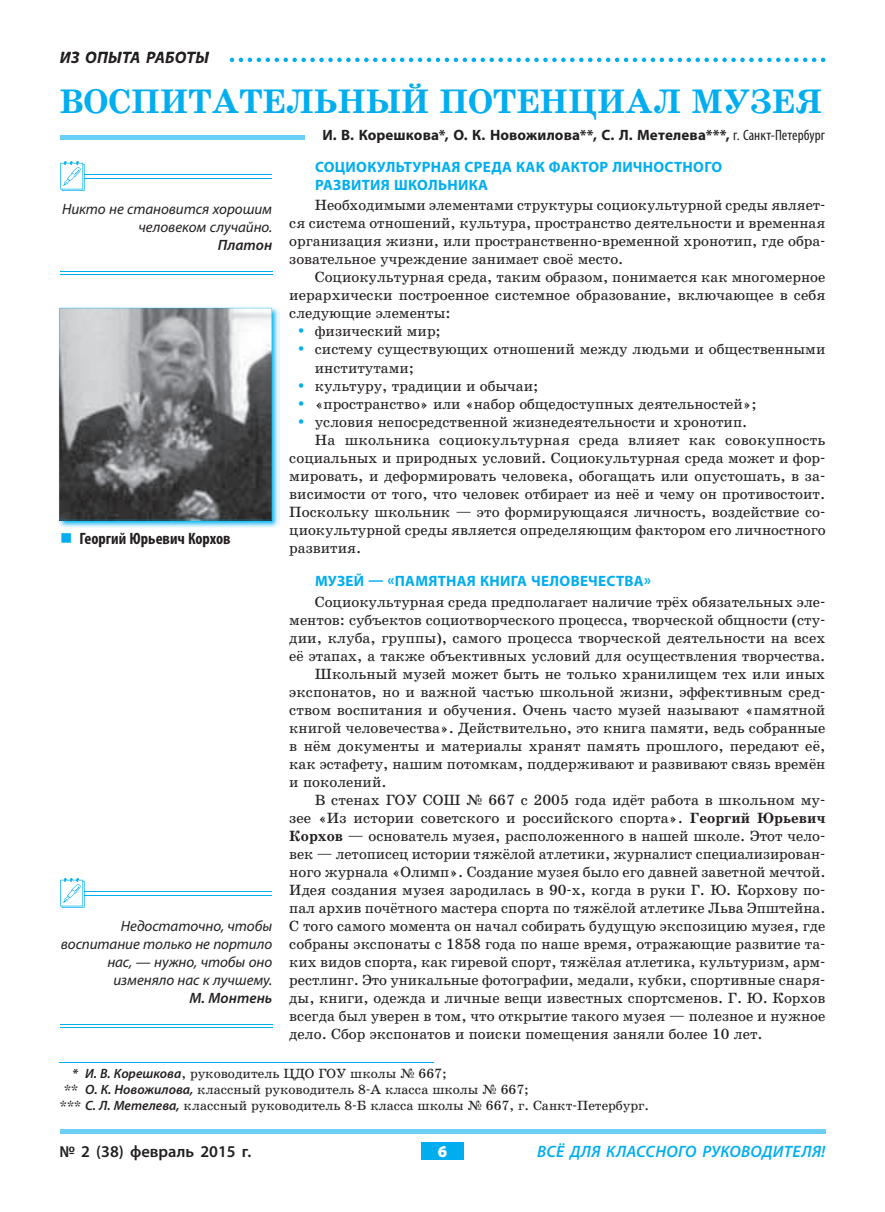
<style>
.page{position:relative;width:885px;height:1212px;background:#fff}
.page>*{position:absolute;margin:0;border:0;box-sizing:border-box;transform-origin:0 0}
.t1{font:700 34.5px "School Book C";color:#00aeef}
.t2{font:italic 600 16.5px "Myriad Pro";letter-spacing:.02em;color:#00aeef}
.t3{font:700 condensed 16.5px "Myriad Pro";color:#231f20}
.t4{font:600 16.5px "Myriad Pro";color:#231f20}
.t5{font:italic 700 16.5px "Myriad Pro";letter-spacing:.02em;color:#231f20}
.t6{font:900 16.5px "Myriad Pro";color:#fff}
.t7{font:15px/18px "School Book C";color:#231f20;text-align:justify}
.t8{font:italic 15px/18px "Myriad Pro";letter-spacing:-.005em;color:#231f20;text-align:right}
.t9{font:700 15px/18px "Myriad Pro";letter-spacing:.02em;color:#00aeef}
.t10{font:700 15px "Myriad Pro";letter-spacing:.005em;color:#231f20}
.t11{font:italic 600 15px "Myriad Pro";letter-spacing:.005em;color:#231f20}
.t12{font:13.5px "School Book C";color:#231f20}
.s1{font-weight:400;font-stretch:condensed}
.s2{font-weight:700}
.s3{font-family:"Myriad Pro";font-weight:600;font-style:italic}
</style>
<div class="page">
<div style="left:421px;top:1142px;width:42px;height:17px;background:#00aeef"></div>
<hr style="left:60px;top:1130px;width:765px;height:4px;background:#6bcff6">
<svg style="left:229px;top:58px;width:596px;height:4px"></svg>
<div style="left:60px;top:135px;width:765px;height:5px;background:#6bcff6"></div>
<div style="left:305px;top:133px;width:537px;height:8px;background:#fff"></div>
<hr style="left:60px;top:1062px;width:374px;height:1px;background:#00aeef">
<hr style="left:85px;top:175px;width:187px;height:1px;background:#00aeef">
<hr style="left:85px;top:178px;width:187px;height:1px;background:#00aeef">
<hr style="left:60px;top:271px;width:212px;height:1px;background:#00aeef">
<hr style="left:60px;top:274px;width:212px;height:1px;background:#00aeef">
<svg style="left:60px;top:161px;width:25px;height:30px"></svg>
<hr style="left:85px;top:891px;width:187px;height:1px;background:#00aeef">
<hr style="left:85px;top:895px;width:187px;height:1px;background:#00aeef">
<hr style="left:60px;top:1024px;width:212px;height:1px;background:#00aeef">
<hr style="left:60px;top:1027px;width:212px;height:1px;background:#00aeef">
<svg style="left:60px;top:878px;width:25px;height:30px"></svg>
<img style="left:58px;top:307px;width:221px;height:221px">
<svg style="left:59px;top:308px;width:213px;height:212px;background:#7e8082"></svg>
<p class="t5" style="left:60px;top:47px;width:149px">из опыта работы</p>
<h1 class="t1" style="left:60px;top:83px;width:764px">ВОСПИТАТЕЛЬНЫЙ ПОТЕНЦИАЛ МУЗЕЯ</h1>
<p class="t10" style="left:322px;top:125px;width:504px">И. В. Корешкова*, О. К. Новожилова**, С. Л. Метелева***, <span class="s1">г. Санкт-Петербург</span></p>
<p class="t8" style="left:62px;top:200px;width:212px">Никто не становится хорошим человеком случайно.</p>
<p class="t11" style="left:218px;top:235px;width:56px">Платон</p>
<p class="t3" style="left:79px;top:528px;width:153px">Георгий Юрьевич Корхов</p>
<p class="t8" style="left:61px;top:916px;width:213px">Недостаточно, чтобы воспитание только не портило нас, — нужно, чтобы оно изменяло нас к лучшему.</p>
<p class="t11" style="left:189px;top:988px;width:84px">М. Монтень</p>
<p class="t9" style="left:315px;top:158px;width:408px">СОЦИОКУЛЬТУРНАЯ СРЕДА КАК ФАКТОР ЛИЧНОСТНОГО<br>РАЗВИТИЯ ШКОЛЬНИКА</p>
<p class="t7" style="left:289px;top:197px;width:537px;text-indent:26px">Необходимыми элементами структуры социокультурной среды являет&shy;ся система отношений, культура, пространство деятельности и временная организация жизни, или пространственно-временной хронотип, где обра&shy;зовательное учреждение занимает своё место.</p>
<p class="t7" style="left:315px;top:269px;width:512px">Социокультурная среда, таким образом, понимается как многомерное</p>
<p class="t7" style="left:289px;top:287px;width:537px">иерархически построенное системное образование, включающее в себя</p>
<p class="t7" style="left:289px;top:305px;width:163px">следующие элементы:</p>
<p class="t7" style="left:315px;top:323px;width:127px">физический мир;</p>
<p class="t7" style="left:315px;top:341px;width:512px">систему существующих отношений между людьми и общественными</p>
<p class="t7" style="left:315px;top:359px;width:101px">институтами;</p>
<p class="t7" style="left:315px;top:377px;width:225px">культуру, традиции и обычаи;</p>
<p class="t7" style="left:315px;top:395px;width:443px">«пространство» или «набор общедоступных деятельностей»;</p>
<p class="t7" style="left:315px;top:413px;width:434px">условия непосредственной жизнедеятельности и хронотип.</p>
<p class="t7" style="left:315px;top:431px;width:512px">На школьника социокультурная среда влияет как совокупность</p>
<p class="t7" style="left:289px;top:449px;width:537px">социальных и природных условий. Социокультурная среда может и фор-</p>
<p class="t7" style="left:289px;top:467px;width:537px">мировать, и деформировать человека, обогащать или опустошать, в за-</p>
<p class="t7" style="left:289px;top:485px;width:537px">висимости от того, что человек отбирает из неё и чему он противостоит.</p>
<p class="t7" style="left:289px;top:503px;width:537px">Поскольку школьник — это формирующаяся личность, воздействие со-</p>
<p class="t7" style="left:289px;top:521px;width:538px">циокультурной среды является определяющим фактором его личностного</p>
<p class="t7" style="left:289px;top:539px;width:73px">развития.</p>
<p class="t9" style="left:315px;top:572px;width:337px">МУЗЕЙ — «ПАМЯТНАЯ КНИГА ЧЕЛОВЕЧЕСТВА»</p>
<p class="t7" style="left:315px;top:593px;width:512px">Социокультурная среда предполагает наличие трёх обязательных эле-</p>
<p class="t7" style="left:289px;top:611px;width:537px">ментов: субъектов социотворческого процесса, творческой общности (сту-</p>
<p class="t7" style="left:289px;top:629px;width:537px">дии, клуба, группы), самого процесса творческой деятельности на всех</p>
<p class="t7" style="left:289px;top:647px;width:537px">её этапах, а также объективных условий для осуществления творчества.</p>
<p class="t7" style="left:315px;top:665px;width:512px">Школьный музей может быть не только хранилищем тех или иных</p>
<p class="t7" style="left:289px;top:683px;width:537px">экспонатов, но и важной частью школьной жизни, эффективным сред-</p>
<p class="t7" style="left:289px;top:701px;width:537px">ством воспитания и обучения. Очень часто музей называют «памятной</p>
<p class="t7" style="left:289px;top:719px;width:537px">книгой человечества». Действительно, это книга памяти, ведь собранные</p>
<p class="t7" style="left:289px;top:737px;width:537px">в нём документы и материалы хранят память прошлого, передают её,</p>
<p class="t7" style="left:289px;top:755px;width:537px">как эстафету, нашим потомкам, поддерживают и развивают связь времён</p>
<p class="t7" style="left:289px;top:773px;width:99px">и поколений.</p>
<p class="t7" style="left:315px;top:791px;width:512px">В стенах ГОУ СОШ № 667 с 2005 года идёт работа в школьном му-</p>
<p class="t7" style="left:289px;top:809px;width:537px">зее «Из истории советского и российского спорта». <span class="s2">Георгий Юрьевич</span></p>
<p class="t7" style="left:289px;top:827px;width:537px"><span class="s2">Корхов</span> — основатель музея, расположенного в нашей школе. Этот чело-</p>
<p class="t7" style="left:289px;top:845px;width:537px">век — летописец истории тяжёлой атлетики, журналист специализирован-</p>
<p class="t7" style="left:289px;top:863px;width:538px">ного журнала «Олимп». Создание музея было его давней заветной мечтой.</p>
<p class="t7" style="left:289px;top:881px;width:537px">Идея создания музея зародилась в 90-х, когда в руки Г. Ю. Корхову по-</p>
<p class="t7" style="left:289px;top:899px;width:537px">пал архив почётного мастера спорта по тяжёлой атлетике Льва Эпштейна.</p>
<p class="t7" style="left:289px;top:917px;width:537px">С того самого момента он начал собирать будущую экспозицию музея, где</p>
<p class="t7" style="left:289px;top:935px;width:537px">собраны экспонаты с 1858 года по наше время, отражающие развитие та-</p>
<p class="t7" style="left:289px;top:953px;width:537px">ких видов спорта, как гиревой спорт, тяжёлая атлетика, культуризм, арм-</p>
<p class="t7" style="left:289px;top:971px;width:537px">рестлинг. Это уникальные фотографии, медали, кубки, спортивные снаря-</p>
<p class="t7" style="left:289px;top:989px;width:537px">ды, книги, одежда и личные вещи известных спортсменов. Г. Ю. Корхов</p>
<p class="t7" style="left:289px;top:1007px;width:537px">всегда был уверен в том, что открытие такого музея — полезное и нужное</p>
<p class="t7" style="left:289px;top:1025px;width:475px">дело. Сбор экспонатов и поиски помещения заняли более 10 лет.</p>
<p class="t12" style="left:72px;top:1066px;width:376px"><span class="s3">* И. В. Корешкова</span>, руководитель ЦДО ГОУ школы № 667;</p>
<p class="t12" style="left:64px;top:1082px;width:466px">** <span class="s3">О. К. Новожилова,</span> классный руководитель 8-А класса школы № 667;</p>
<p class="t12" style="left:60px;top:1098px;width:591px">*** <span class="s3">С. Л. Метелева,</span> классный руководитель 8-Б класса школы № 667, г. Санкт-Петербург.</p>
<p class="t4" style="left:60px;top:1141px;width:193px">№ 2 (38) февраль 2015 г.</p>
<p class="t6" style="left:438px;top:1142px;width:11px">6</p>
<p class="t2" style="left:537px;top:1141px;width:290px">ВСЁ ДЛЯ КЛАССНОГО РУКОВОДИТЕЛЯ!</p>
</div>
